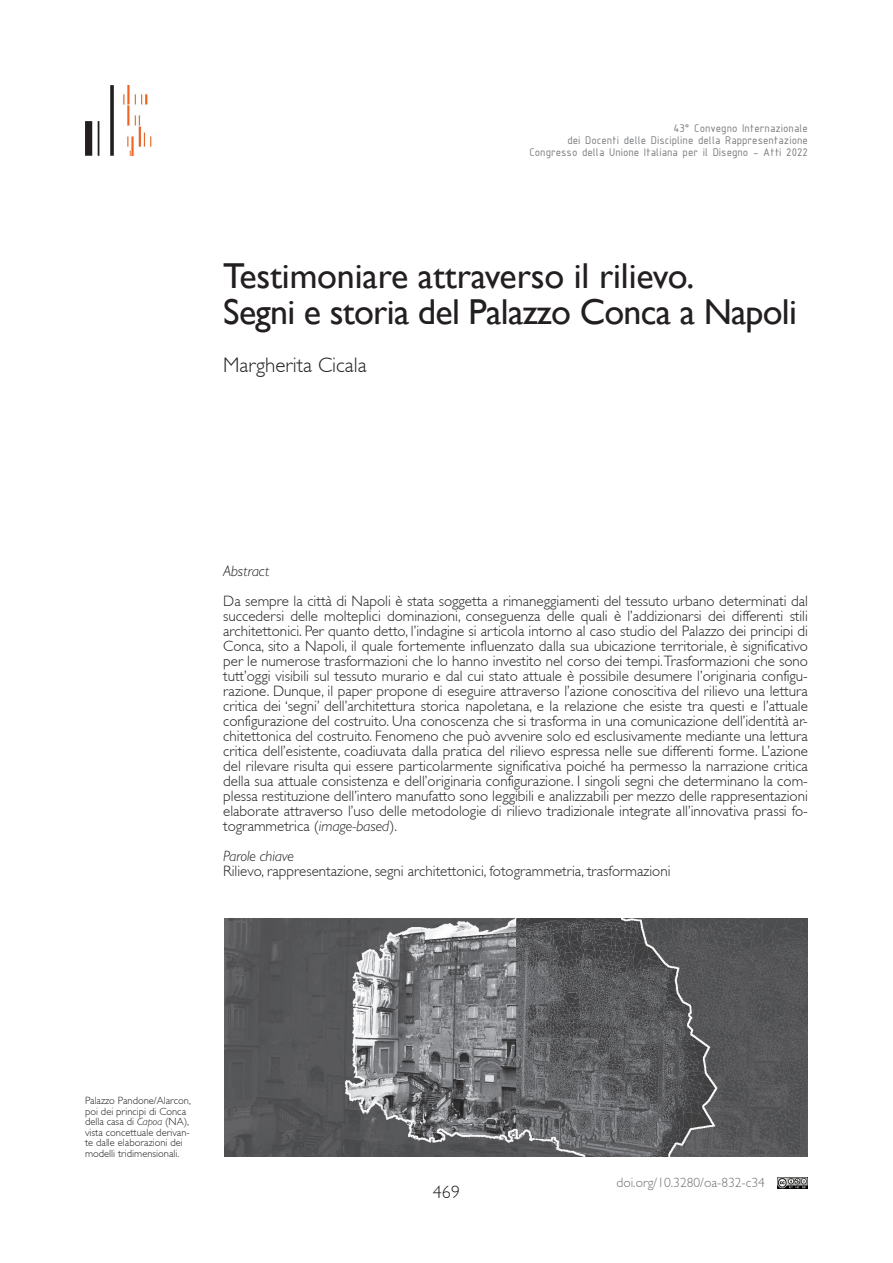
<style>
.page{position:relative;width:893px;height:1263px;background:#fff}
.page>*{position:absolute;margin:0;border:0;box-sizing:border-box;transform-origin:0 0}
.t1{font:36px "Gill Sans";letter-spacing:-.02em;color:#231f20}
.t2{font:300 21px "Gill Sans";color:#231f20}
.t3{font:300 18px "Gill Sans";color:#231f20}
.t4{font:300 15px/15px "Gill Sans";color:#231f20;text-align:justify}
.t5{font:italic 300 15px "Gill Sans";color:#231f20}
.t6{font:300 13.5px "Gill Sans";color:#717275}
.t7{font:12px/12px "ISOCPEUR";color:#7a7c7f;text-align:right}
.t8{font:300 10.5px/10.5px "Gill Sans";color:#231f20}
.s1{font-style:italic}
</style>
<div class="page">
<img style="left:778px;top:1178px;width:30px;height:10px">
<svg style="left:110px;top:85px;width:4px;height:71px"></svg>
<svg style="left:98px;top:121px;width:1px;height:35px"></svg>
<svg style="left:85px;top:121px;width:7px;height:35px"></svg>
<img style="left:123px;top:85px;width:29px;height:71px">
<img style="left:224px;top:918px;width:583px;height:239px">
<p class="t7" style="left:529px;top:121px;width:280px">43° Convegno Internazionale<br>dei Docenti delle Discipline della Rappresentazione<br>Congresso della Unione Italiana per il Disegno - Atti 2022</p>
<p class="t1" style="left:223px;top:255px;width:472px">Testimoniare attraverso il rilievo.</p>
<p class="t1" style="left:223px;top:291px;width:575px">Segni e storia del Palazzo Conca a Napoli</p>
<p class="t2" style="left:223px;top:353px;width:145px">Margherita Cicala</p>
<p class="t5" style="left:223px;top:562px;width:48px">Abstract</p>
<p class="t4" style="left:223px;top:594px;width:586px">Da sempre la città di Napoli è stata soggetta a rimaneggiamenti del tessuto urbano determinati dal succedersi delle molteplici dominazioni, conseguenza delle quali è l’addizionarsi dei differenti stili architettonici. Per quanto detto, l’indagine si articola intorno al caso studio del Palazzo dei principi di Conca, sito a Napoli, il quale fortemente influenzato dalla sua ubicazione territoriale, è significativo per le numerose trasformazioni che lo hanno investito nel corso dei tempi.Trasformazioni che sono tutt’oggi visibili sul tessuto murario e dal cui stato attuale è possibile desumere l’originaria configu&shy;razione. Dunque, il paper propone di eseguire attraverso l’azione conoscitiva del rilievo una lettura critica dei ‘segni’ dell’architettura storica napoletana, e la relazione che esiste tra questi e l’attuale configurazione del costruito. Una conoscenza che si trasforma in una comunicazione dell’identità ar&shy;chitettonica del costruito. Fenomeno che può avvenire solo ed esclusivamente mediante una lettura critica dell’esistente, coadiuvata dalla pratica del rilievo espressa nelle sue differenti forme. L’azione del rilevare risulta qui essere particolarmente significativa poiché ha permesso la narrazione critica della sua attuale consistenza e dell’originaria configurazione. I singoli segni che determinano la com&shy;plessa restituzione dell’intero manufatto sono leggibili e analizzabili per mezzo delle rappresentazioni elaborate attraverso l’uso delle metodologie di rilievo tradizionale integrate all’innovativa prassi fo&shy;togrammetrica (<span class="s1">image-based</span>).</p>
<p class="t5" style="left:223px;top:847px;width:72px">Parole chiave</p>
<p class="t4" style="left:223px;top:864px;width:449px">Rilievo, rappresentazione, segni architettonici, fotogrammetria, trasformazioni</p>
<p class="t8" style="left:85px;top:1095px;width:107px">Palazzo Pandone/Alarcon, poi dei principi di Conca della casa di <span class="s1">Capoa</span> (NA), vista concettuale derivan&shy;te dalle elaborazioni dei modelli tridimensionali.</p>
<p class="t3" style="left:433px;top:1182px;width:28px">469</p>
<p class="t6" style="left:617px;top:1175px;width:150px">doi.org/10.3280/oa-832-c34</p>
</div>
